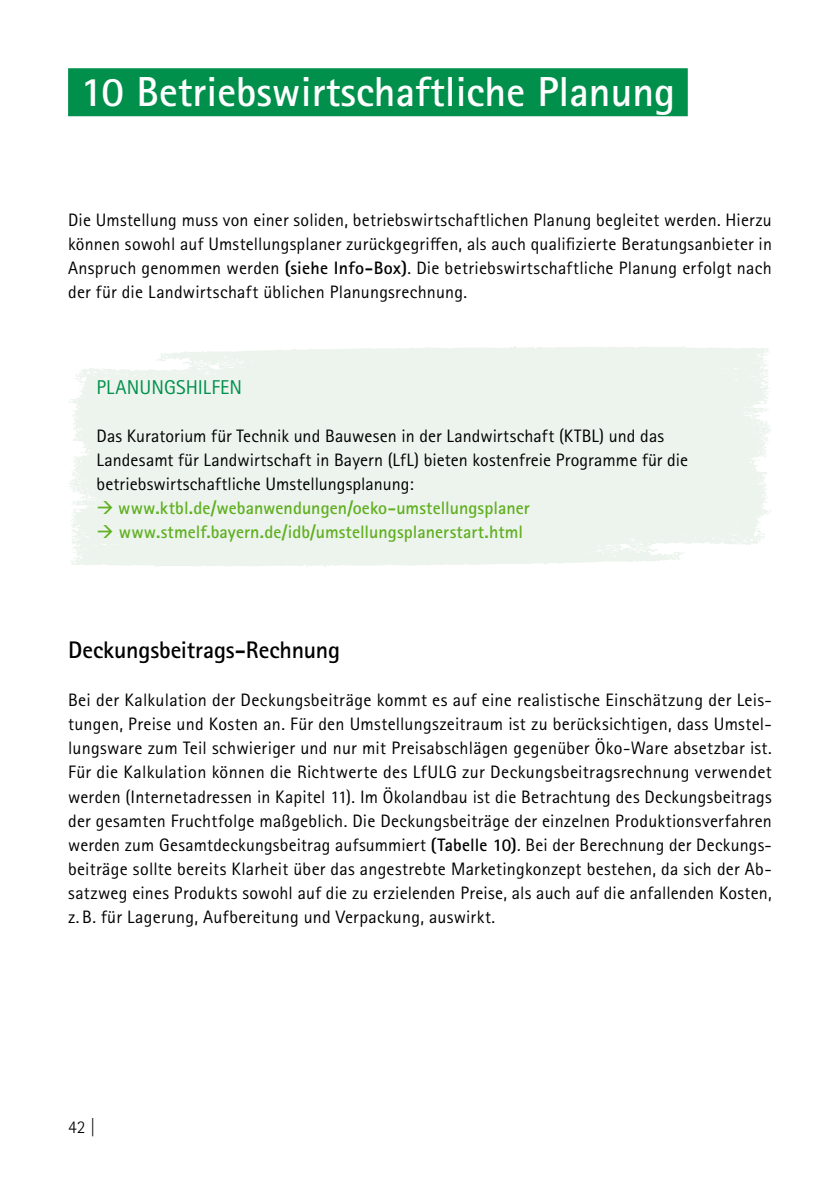
<style>
.page{position:relative;width:840px;height:1191px;background:#fff}
.page>*{position:absolute;margin:0;border:0;box-sizing:border-box;transform-origin:0 0}
.Formatgruppe_1_Titel_H2{font:700 42px "Rotis Sans Serif Pro";color:#fff}
.INHALT_H3{font:700 24px "Rotis Sans Serif Pro";letter-spacing:-.005em;color:#000}
.INHALT_HL_Infobox{font:20px "Rotis Sans Serif Pro";color:#00904b}
.INHALT_Fließtext_9_12_zentriert{font:18px/24px "Rotis Sans Serif Pro";letter-spacing:.015em;color:#000;text-align:justify}
.INHALT_Fliessetxt{font:18px/24px "Rotis Sans Serif Pro";letter-spacing:.005em;color:#000}
.INHALT_Fliessetxt-2{font:700 18px "Rotis Sans Serif Pro";letter-spacing:.005em;color:#60af20}
.t1{font:300 18px "Rotis Sans Serif Pro";color:#000}
.s1{font-weight:700}
</style>
<div class="page">
<svg style="left:69px;top:346px;width:703px;height:221px;background:#edf4ee"></svg>
<div style="left:68px;top:68px;width:619px;height:48px;background:#00904b"></div>
<h2 class="Formatgruppe_1_Titel_H2" style="left:80px;top:65px;width:596px">10 Betriebswirtschaftliche Planung</h2>
<p class="INHALT_Fließtext_9_12_zentriert" style="left:68px;top:208px;width:705px">Die Umstellung muss von einer soliden, betriebswirtschaftlichen Planung begleitet werden. Hierzu können sowohl auf Umstellungsplaner zurückgegriffen, als auch qualifizierte Beratungsanbieter in Anspruch genommen werden <span class="s1">(siehe Info-Box)</span>. Die betriebswirtschaftliche Planung erfolgt nach der für die Landwirtschaft üblichen Planungsrechnung.</p>
<p class="INHALT_HL_Infobox" style="left:96px;top:376px;width:147px">PLANUNGSHILFEN</p>
<p class="INHALT_Fliessetxt" style="left:96px;top:424px;width:593px">Das Kuratorium für Technik und Bauwesen in der Landwirtschaft (KTBL) und das<br>Landesamt für Landwirtschaft in Bayern (LfL) bieten kostenfreie Programme für die betriebswirtschaftliche Umstellungsplanung:</p>
<p class="INHALT_Fliessetxt-2" style="left:96px;top:497px;width:434px">→ www.ktbl.de/webanwendungen/oeko-umstellungsplaner</p>
<p class="INHALT_Fliessetxt-2" style="left:96px;top:521px;width:428px">→ www.stmelf.bayern.de/idb/umstellungsplanerstart.html</p>
<h3 class="INHALT_H3" style="left:68px;top:635px;width:273px">Deckungsbeitrags-Rechnung</h3>
<p class="INHALT_Fließtext_9_12_zentriert" style="left:68px;top:688px;width:705px">Bei der Kalkulation der Deckungsbeiträge kommt es auf eine realistische Einschätzung der Leis&shy;tungen, Preise und Kosten an. Für den Umstellungszeitraum ist zu berücksichtigen, dass Umstel&shy;lungsware zum Teil schwieriger und nur mit Preisabschlägen gegenüber Öko-Ware absetzbar ist.<br>Für die Kalkulation können die Richtwerte des LfULG zur Deckungsbeitragsrechnung verwendet werden (Internetadressen in Kapitel 11). Im Ökolandbau ist die Betrachtung des Deckungsbeitrags der gesamten Fruchtfolge maßgeblich. Die Deckungsbeiträge der einzelnen Produktionsverfahren werden zum Gesamtdeckungsbeitrag aufsummiert <span class="s1">(Tabelle 10)</span>. Bei der Berechnung der Deckungs&shy;beiträge sollte bereits Klarheit über das angestrebte Marketingkonzept bestehen, da sich der Ab&shy;satzweg eines Produkts sowohl auf die zu erzielenden Preise, als auch auf die anfallenden Kosten, z. B. für Lagerung, Aufbereitung und Verpackung, auswirkt.</p>
<p class="t1" style="left:68px;top:1116px;width:29px">42 |</p>
</div>
